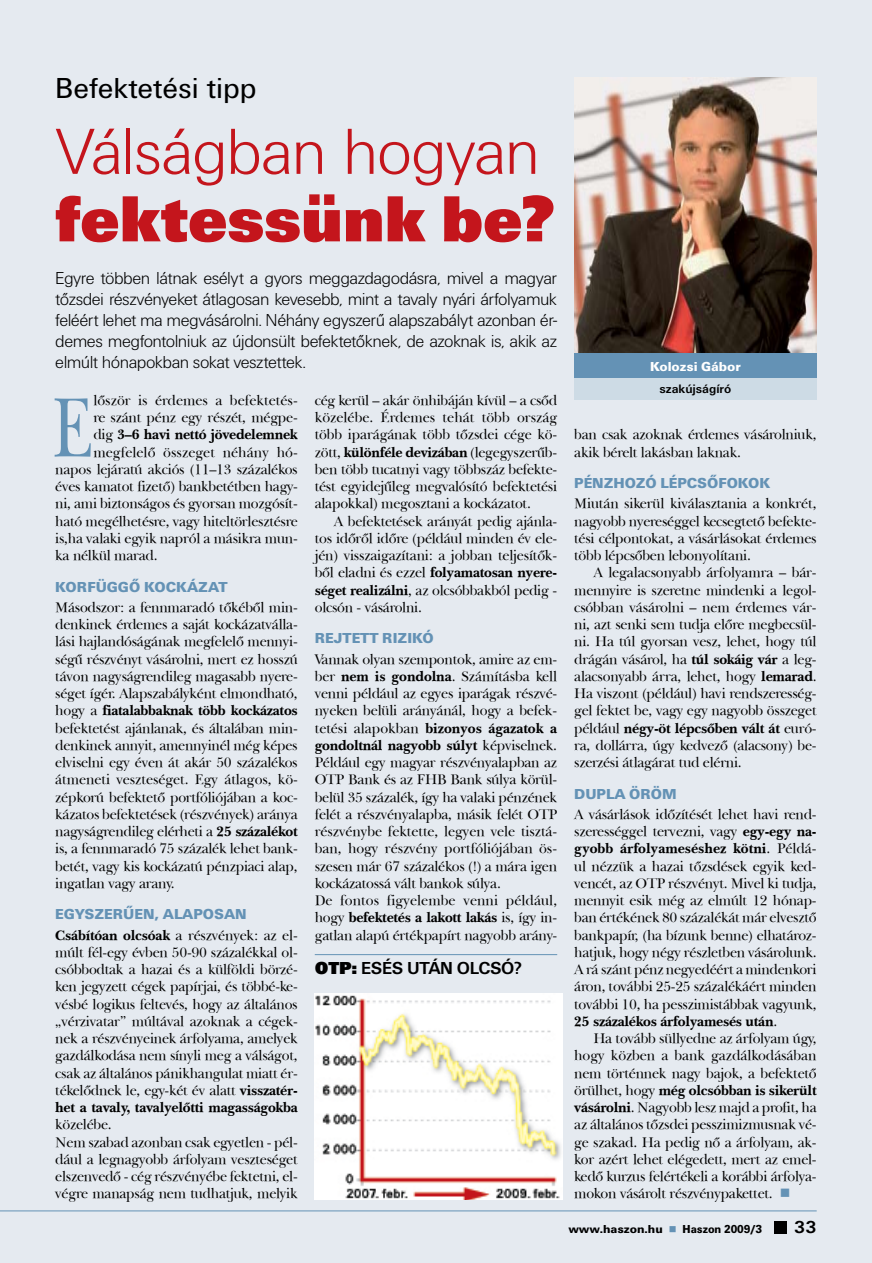
<style>
.page{position:relative;width:872px;height:1263px;background:#e5eaf0}
.page>*{position:absolute;margin:0;border:0;box-sizing:border-box;transform-origin:0 0}
.t1{font:86.85px "New Baskerville PFL Normal";color:#6492b5;scale:.75 1}
.t2{font:300 67.5px "U001 CE";letter-spacing:-.03em;color:#c4151c}
.t3{font:900 67.5px "U001 CE";letter-spacing:-.01em;color:#c4151c}
.t4{font:30px "U001 CE";color:#000}
.t5{font:300 18px/21px "U001 CE";letter-spacing:-.03em;color:#000;text-align:justify}
.t6{font:700 18px "U001 CE";letter-spacing:-.02em;color:#000}
.t7{font:900 15px "U001 CE";color:#6492b5}
.t8{font:14.25px/17.2px "New Baskerville PFL Normal";letter-spacing:-.02em;color:#000;text-align:justify}
.t9{font:14.25px/17.2px "New Baskerville PFL Bold";letter-spacing:-.02em;color:#000}
.t10{font:900 13.5px "U001 CE";color:#fff}
.t11{font:700 12.75px "U001 CE";color:#000}
.t12{font:900 12px "U001 CE";color:#000}
.s1{font-family:"New Baskerville PFL Normal"}
.s2{font-family:"New Baskerville PFL Bold"}
.s3{font-weight:900}
.s4{color:#6492b5}
</style>
<div class="page">
<div style="left:774px;top:1221px;width:13px;height:12px;background:#000"></div>
<hr style="left:0;top:1210px;width:816px;height:1px;background:#6492b5">
<img style="left:574px;top:78px;width:242px;height:275px">
<div style="left:574px;top:353px;width:242px;height:26px;background:#6492b5"></div>
<div style="left:574px;top:379px;width:242px;height:21px;background:#cddbe5"></div>
<hr style="left:315px;top:954px;width:242px;height:1px;background:#6492b5">
<img style="left:315px;top:993px;width:247px;height:207px">
<h3 class="t4" style="left:55px;top:71px;width:203px">Befektetési tipp</h3>
<h2 class="t2" style="left:55px;top:114px;width:486px">Válságban hogyan</h2>
<h2 class="t3" style="left:55px;top:179px;width:502px">fektessünk be?</h2>
<p class="t5" style="left:55px;top:268px;width:503px">Egyre többen látnak esélyt a gyors meggazdagodásra, mivel a magyar tőzsdei részvényeket átlagosan kevesebb, mint a tavaly nyári árfolyamuk feléért lehet ma megvásárolni. Néhány egyszerű alapszabályt azonban ér&shy;demes megfontolniuk az újdonsült befektetőknek, de azoknak is, akik az elmúlt hónapokban sokat vesztettek.</p>
<h1 class="t1" style="left:52px;top:373px;width:57px">E</h1>
<p class="t8" style="left:93px;top:391px;width:206px">lőször is érdemes a befektetés&shy;re szánt pénz egy részét, mégpe-</p>
<p class="t9" style="left:93px;top:426px;width:206px"><span class="s1">dig</span> 3–6 havi nettó jövedelemnek</p>
<p class="t8" style="left:55px;top:443px;width:244px;text-indent:38px">megfelelő összeget néhány hó&shy;napos lejáratú akciós (11–13 százalékos éves kamatot fizető) bankbetétben hagy&shy;ni, ami biztonságos és gyorsan mozgósít&shy;ható megélhetésre, vagy hiteltörlesztésre is,ha valaki egyik napról a másikra mun&shy;ka nélkül marad.</p>
<p class="t7" style="left:55px;top:578px;width:174px">KORFÜGGŐ KOCKÁZAT</p>
<p class="t8" style="left:55px;top:598px;width:244px">Másodszor: a fennmaradó tőkéből min&shy;denkinek érdemes a saját kockázatválla&shy;lási hajlandóságának megfelelő mennyi&shy;ségű részvényt vásárolni, mert ez hosszú távon nagyságrendileg magasabb nyere&shy;séget ígér. Alapszabályként elmondható,</p>
<p class="t9" style="left:55px;top:702px;width:244px"><span class="s1">hogy a</span> fiatalabbaknak több kockázatos</p>
<p class="t8" style="left:55px;top:719px;width:244px">befektetést ajánlanak, és általában min&shy;denkinek annyit, amennyinél még képes elviselni egy éven át akár 50 százalékos átmeneti veszteséget. Egy átlagos, kö&shy;zépkorú befektető portfóliójában a koc&shy;kázatos befektetések (részvények) aránya nagyságrendileg elérheti a <span class="s2">25 százalékot </span>is, a fennmaradó 75 százalék lehet bank&shy;betét, vagy kis kockázatú pénzpiaci alap, ingatlan vagy arany.</p>
<p class="t7" style="left:55px;top:906px;width:193px">EGYSZERŰEN, ALAPOSAN</p>
<p class="t8" style="left:55px;top:926px;width:244px"><span class="s2">Csábítóan olcsóak</span> a részvények: az el&shy;múlt fél-egy évben 50-90 százalékkal ol&shy;csóbbodtak a hazai és a külföldi börzé&shy;ken jegyzett cégek papírjai, és többé-ke&shy;vésbé logikus feltevés, hogy az általános „vérzivatar” múltával azoknak a cégek&shy;nek a részvényeinek árfolyama, amelyek gazdálkodása nem sínyli meg a válságot, csak az általános pánikhangulat miatt ér&shy;tékelődnek le, egy-két év alatt <span class="s2">visszatér-</span></p>
<p class="t9" style="left:55px;top:1099px;width:244px">het a tavaly, tavalyelőtti magasságokba</p>
<p class="t8" style="left:55px;top:1116px;width:244px;text-align:left">közelébe.<br>Nem szabad azonban csak egyetlen - pél&shy;dául a legnagyobb árfolyam veszteséget elszenvedő - cég részvényébe fektetni, el&shy;végre manapság nem tudhatjuk, melyik</p>
<p class="t8" style="left:315px;top:391px;width:244px">cég kerül – akár önhibáján kívül – a csőd közelébe. Érdemes tehát több ország több iparágának több tőzsdei cége kö&shy;zött, <span class="s2">különféle devizában</span> (legegyszerűb&shy;ben több tucatnyi vagy többszáz befekte&shy;tést egyidejűleg megvalósító befektetési alapokkal) megosztani a kockázatot.</p>
<p class="t8" style="left:315px;top:512px;width:244px;text-indent:19px">A befektetések arányát pedig ajánla&shy;tos időről időre (például minden év ele&shy;jén) visszaigazítani: a jobban teljesítők-</p>
<p class="t9" style="left:315px;top:564px;width:244px"><span class="s1">ből eladni és ezzel</span> folyamatosan nyere-</p>
<p class="t8" style="left:315px;top:581px;width:244px"><span class="s2">séget realizálni</span>, az olcsóbbakból pedig - olcsón - vásárolni.</p>
<p class="t7" style="left:315px;top:630px;width:120px">REJTETT RIZIKÓ</p>
<p class="t8" style="left:315px;top:650px;width:244px">Vannak olyan szempontok, amire az em&shy;ber <span class="s2">nem is gondolna</span>. Számításba kell venni például az egyes iparágak részvé&shy;nyeken belüli arányánál, hogy a befek-</p>
<p class="t9" style="left:315px;top:719px;width:244px"><span class="s1">tetési alapokban</span> bizonyos ágazatok a gondoltnál nagyobb súlyt <span class="s1">képviselnek.</span></p>
<p class="t8" style="left:315px;top:754px;width:244px;text-align:left">Például egy magyar részvényalapban az OTP Bank és az FHB Bank súlya körül&shy;belül 35 százalék, így ha valaki pénzének felét a részvényalapba, másik felét OTP részvénybe fektette, legyen vele tisztá&shy;ban, hogy részvény portfóliójában ös&shy;szesen már 67 százalékos (!) a mára igen kockázatossá vált bankok súlya.<br>De fontos figyelembe venni például,</p>
<p class="t9" style="left:315px;top:909px;width:244px"><span class="s1">hogy</span> befektetés a lakott lakás <span class="s1">is, így in-</span></p>
<p class="t8" style="left:315px;top:926px;width:244px">gatlan alapú értékpapírt nagyobb arány-</p>
<p class="t6" style="left:315px;top:958px;width:209px"><span class="s3">OTP:</span> ESÉS UTÁN OLCSÓ?</p>
<p class="t10" style="left:650px;top:359px;width:92px">KOLOZSI GÁBOR</p>
<p class="t11" style="left:659px;top:382px;width:73px">SZAKÚJSÁGÍRÓ</p>
<p class="t8" style="left:574px;top:426px;width:244px">ban csak azoknak érdemes vásárolniuk, akik bérelt lakásban laknak.</p>
<p class="t7" style="left:574px;top:474px;width:197px">PÉNZHOZÓ LÉPCSŐFOKOK</p>
<p class="t8" style="left:574px;top:495px;width:244px">Miután sikerül kiválasztania a konkrét, nagyobb nyereséggel kecsegtető befekte&shy;tési célpontokat, a vásárlásokat érdemes több lépcsőben lebonyolítani.</p>
<p class="t8" style="left:574px;top:564px;width:244px;text-indent:19px">A legalacsonyabb árfolyamra – bár&shy;mennyire is szeretne mindenki a legol&shy;csóbban vásárolni – nem érdemes vár&shy;ni, azt senki sem tudja előre megbecsül&shy;ni. Ha túl gyorsan vesz, lehet, hogy túl drágán vásárol, ha <span class="s2">túl sokáig vár</span> a leg&shy;alacsonyabb árra, lehet, hogy <span class="s2">lemarad</span>.<br>Ha viszont (például) havi rendszeresség&shy;gel fektet be, vagy egy nagyobb összeget</p>
<p class="t9" style="left:574px;top:719px;width:244px"><span class="s1">például</span> négy-öt lépcsőben vált át <span class="s1">euró-</span></p>
<p class="t8" style="left:574px;top:736px;width:244px">ra, dollárra, úgy kedvező (alacsony) be&shy;szerzési átlagárat tud elérni.</p>
<p class="t7" style="left:574px;top:785px;width:104px">DUPLA ÖRÖM</p>
<p class="t8" style="left:574px;top:805px;width:244px">A vásárlások időzítését lehet havi rend&shy;szerességgel tervezni, vagy <span class="s2">egy-egy na-</span></p>
<p class="t9" style="left:574px;top:840px;width:244px">gyobb árfolyameséshez kötni<span class="s1">. Példá-</span></p>
<p class="t8" style="left:574px;top:857px;width:244px">ul nézzük a hazai tőzsdések egyik ked&shy;vencét, az OTP részvényt. Mivel ki tudja, mennyit esik még az elmúlt 12 hónap&shy;ban értékének 80 százalékát már elvesztő bankpapír, (ha bízunk benne) elhatároz&shy;hatjuk, hogy négy részletben vásárolunk.<br>A rá szánt pénz negyedéért a mindenkori áron, további 25-25 százalékáért minden további 10, ha pesszimistábbak vagyunk,</p>
<p class="t9" style="left:574px;top:1012px;width:204px">25 százalékos árfolyamesés után<span class="s1">.</span></p>
<p class="t8" style="left:574px;top:1030px;width:244px;text-indent:19px">Ha tovább süllyedne az árfolyam úgy, hogy közben a bank gazdálkodásában nem történnek nagy bajok, a befektető</p>
<p class="t9" style="left:574px;top:1081px;width:244px"><span class="s1">örülhet, hogy</span> még olcsóbban is sikerült</p>
<p class="t8" style="left:574px;top:1099px;width:244px"><span class="s2">vásárolni</span>. Nagyobb lesz majd a profit, ha az általános tőzsdei pesszimizmusnak vé&shy;ge szakad. Ha pedig nő a árfolyam, ak&shy;kor azért lehet elégedett, mert az emel&shy;kedő kurzus felértékeli a korábbi árfolya&shy;mokon vásárolt részvénypakettet. <span class="s4">■</span></p>
<p class="t12" style="left:568px;top:1222px;width:195px">WWW.HASZON.HU <span class="s4">■</span> HASZON 2009/3</p>
<p class="t6" style="left:794px;top:1217px;width:24px">33</p>
</div>
